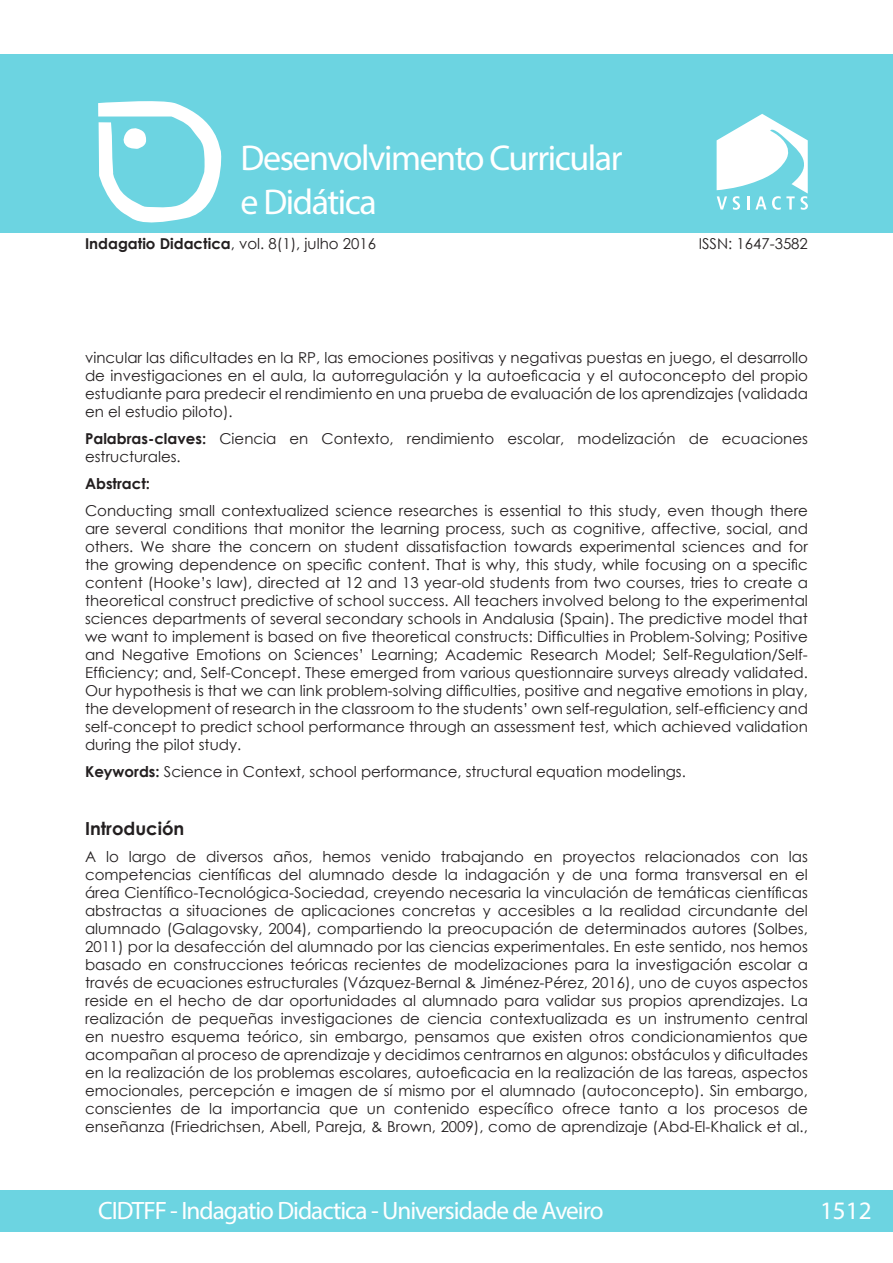
<style>
.page{position:relative;width:893px;height:1263px;background:#fff}
.page>*{position:absolute;margin:0;border:0;box-sizing:border-box;transform-origin:0 0}
.t1{font:36px/43.2px "Myriad Pro";letter-spacing:-.04em;color:#fff}
.t2{font:25.2px "Myriad Pro";letter-spacing:-.04em;color:#fff}
.t3{font:700 18px "Century Gothic";color:#231f20}
.t4{font:15px/18px "Century Gothic";color:#231f20;text-align:justify}
.t5{font:700 15px "Century Gothic";color:#231f20}
.s1{font-weight:700}
</style>
<div class="page">
<div style="left:0;top:1190px;width:892px;height:41px;background:#6cd4e1"></div>
<div style="left:0;top:54px;width:893px;height:179px;background:#6cd4e1"></div>
<hr style="left:892px;top:1190px;width:1px;height:41px;background:#6cd4e1">
<svg style="left:98px;top:101px;width:124px;height:122px"></svg>
<svg style="left:717px;top:114px;width:91px;height:96px"></svg>
<h1 class="t1" style="left:241px;top:136px;width:384px">Desenvolvimento Curricular e Didática</h1>
<p class="t4" style="left:85px;top:234px;width:293px"><span class="s1">Indagatio Didactica</span>, vol. 8(1), julho 2016</p>
<p class="t4" style="left:699px;top:234px;width:111px">ISSN: 1647-3582</p>
<p class="t4" style="left:85px;top:348px;width:724px">vincular las dificultades en la RP, las emociones positivas y negativas puestas en juego, el desarrollo de investigaciones en el aula, la autorregulación y la autoeficacia y el autoconcepto del propio estudiante para predecir el rendimiento en una prueba de evaluación de los aprendizajes (validada en el estudio piloto).</p>
<p class="t4" style="left:85px;top:429px;width:724px"><span class="s1">Palabras-claves:</span> Ciencia en Contexto, rendimiento escolar, modelización de ecuaciones estructurales.</p>
<p class="t5" style="left:85px;top:472px;width:67px">Abstract:</p>
<p class="t4" style="left:85px;top:501px;width:724px">Conducting small contextualized science researches is essential to this study, even though there are several conditions that monitor the learning process, such as cognitive, affective, social, and others. We share the concern on student dissatisfaction towards experimental sciences and for the growing dependence on specific content. That is why, this study, while focusing on a specific content (Hooke’s law), directed at 12 and 13 year-old students from two courses, tries to create a theoretical construct predictive of school success. All teachers involved belong to the experimental sciences departments of several secondary schools in Andalusia (Spain). The predictive model that we want to implement is based on five theoretical constructs: Difficulties in Problem-Solving; Positive and Negative Emotions on Sciences’ Learning; Academic Research Model; Self-Regulation/Self-Efficiency; and, Self-Concept. These emerged from various questionnaire surveys already validated.<br>Our hypothesis is that we can link problem-solving difficulties, positive and negative emotions in play, the development of research in the classroom to the students’ own self-regulation, self-efficiency and self-concept to predict school performance through an assessment test, which achieved validation during the pilot study.</p>
<p class="t4" style="left:85px;top:762px;width:602px"><span class="s1">Keywords:</span> Science in Context, school performance, structural equation modelings.</p>
<p class="t3" style="left:85px;top:814px;width:101px">Introdución</p>
<p class="t4" style="left:85px;top:847px;width:724px">A lo largo de diversos años, hemos venido trabajando en proyectos relacionados con las competencias científicas del alumnado desde la indagación y de una forma transversal en el área Científico-Tecnológica-Sociedad, creyendo necesaria la vinculación de temáticas científicas abstractas a situaciones de aplicaciones concretas y accesibles a la realidad circundante del alumnado (Galagovsky, 2004), compartiendo la preocupación de determinados autores (Solbes, 2011) por la desafección del alumnado por las ciencias experimentales. En este sentido, nos hemos basado en construcciones teóricas recientes de modelizaciones para la investigación escolar a través de ecuaciones estructurales (Vázquez-Bernal &amp; Jiménez-Pérez, 2016), uno de cuyos aspectos reside en el hecho de dar oportunidades al alumnado para validar sus propios aprendizajes. La realización de pequeñas investigaciones de ciencia contextualizada es un instrumento central en nuestro esquema teórico, sin embargo, pensamos que existen otros condicionamientos que acompañan al proceso de aprendizaje y decidimos centrarnos en algunos: obstáculos y dificultades en la realización de los problemas escolares, autoeficacia en la realización de las tareas, aspectos emocionales, percepción e imagen de sí mismo por el alumnado (autoconcepto). Sin embargo, conscientes de la importancia que un contenido específico ofrece tanto a los procesos de enseñanza (Friedrichsen, Abell, Pareja, &amp; Brown, 2009), como de aprendizaje (Abd-El-Khalick et al.,</p>
<h2 class="t2" style="left:98px;top:1194px;width:507px">CIDTFF - Indagatio Didactica - Universidade de Aveiro</h2>
<h2 class="t2" style="left:820px;top:1194px;width:53px">1512</h2>
</div>
